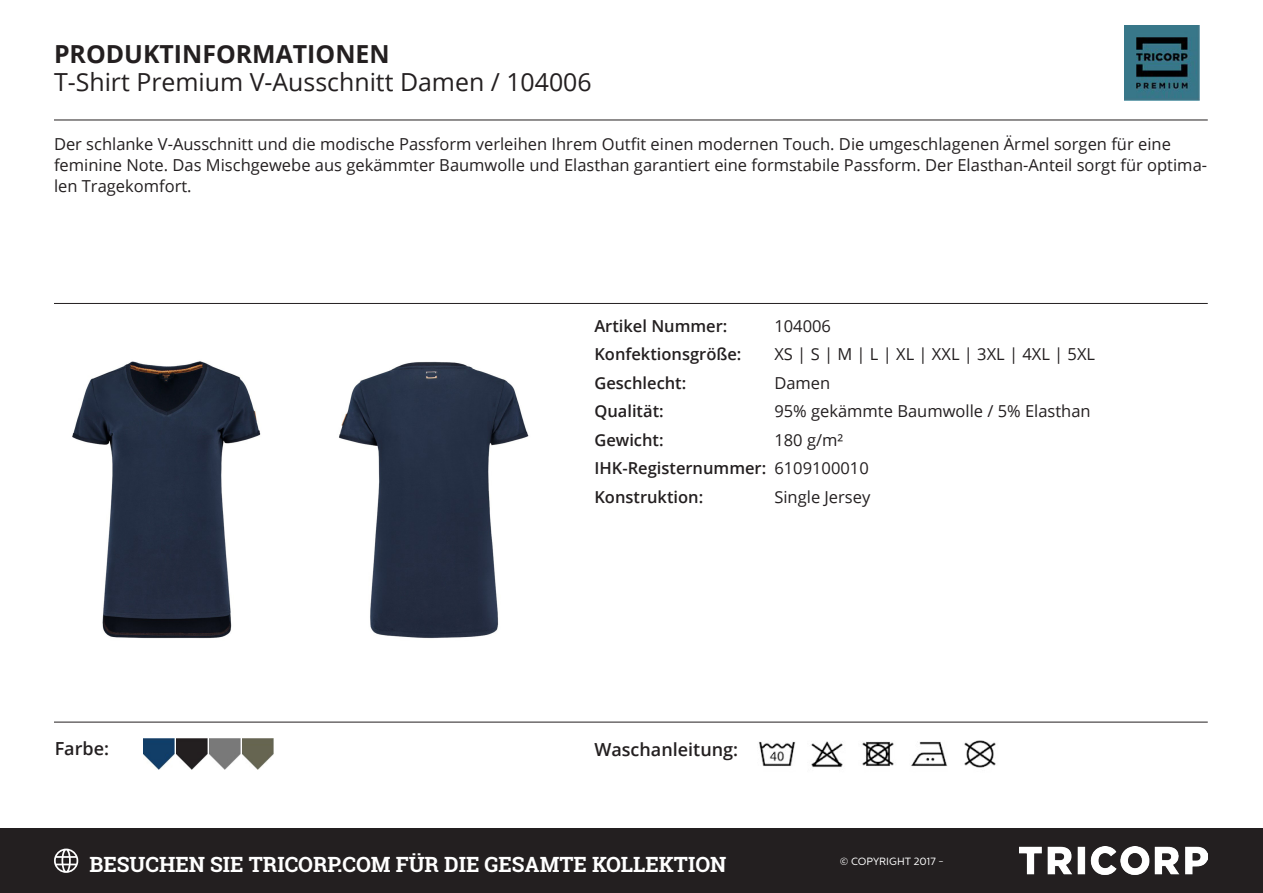
<style>
.page{position:relative;width:1263px;height:893px;background:#fff}
.page>*{position:absolute;margin:0;border:0;box-sizing:border-box;transform-origin:0 0}
.t1{font:24.9px "Open Sans";color:#231f20}
.t2{font:700 24.9px "Open Sans";color:#231f20}
.t3{font:700 21px "Roboto Slab";color:#fff}
.t4{font:600 18px "Open Sans";color:#231f20}
.Kenmerken{font:16.5px/21px "Open Sans";color:#231f20}
.Kenmerk{font:600 16.5px "Open Sans";color:#231f20}
.Kenmerk-2{font:16.5px "Open Sans";color:#231f20}
.t5{font:10.5px "Centrale Sans";color:#fff}
.s1{font-weight:400}
</style>
<div class="page">
<img style="left:1124px;top:26px;width:75px;height:74px">
<img style="left:72px;top:361px;width:189px;height:278px">
<img style="left:339px;top:361px;width:190px;height:278px">
<img style="left:862px;top:741px;width:32px;height:25px">
<img style="left:758px;top:741px;width:38px;height:25px">
<img style="left:811px;top:741px;width:32px;height:27px">
<img style="left:964px;top:740px;width:32px;height:28px">
<img style="left:911px;top:741px;width:37px;height:25px">
<img style="left:143px;top:738px;width:31px;height:31px">
<img style="left:176px;top:738px;width:31px;height:31px">
<img style="left:209px;top:738px;width:31px;height:31px">
<img style="left:242px;top:738px;width:31px;height:31px">
<hr style="left:54px;top:120px;width:1154px;height:1px;background:#231f20">
<hr style="left:54px;top:303px;width:1154px;height:1px;background:#231f20">
<hr style="left:54px;top:722px;width:1154px;height:1px;background:#231f20">
<div style="left:0;top:828px;width:1263px;height:65px;background:#231f20"></div>
<svg style="left:54px;top:849px;width:24px;height:24px"></svg>
<img style="left:1020px;top:847px;width:188px;height:28px">
<p class="t2" style="left:54px;top:36px;width:337px">PRODUKTINFORMATIONEN</p>
<p class="t1" style="left:54px;top:65px;width:539px">T-Shirt Premium V-Ausschnitt Damen / 104006</p>
<p class="Kenmerken" style="left:54px;top:133px;width:1154px">Der schlanke V-Ausschnitt und die modische Passform verleihen Ihrem Outfit einen modernen Touch. Die umgeschlagenen Ärmel sorgen für eine feminine Note. Das Mischgewebe aus gekämmter Baumwolle und Elasthan garantiert eine formstabile Passform. Der Elasthan-Anteil sorgt für optima&shy;len Tragekomfort.</p>
<p class="t4" style="left:55px;top:736px;width:56px">Farbe:</p>
<p class="Kenmerk" style="left:594px;top:314px;width:135px">Artikel Nummer:</p>
<p class="Kenmerk-2" style="left:774px;top:314px;width:58px">104006</p>
<p class="Kenmerk" style="left:594px;top:343px;width:149px">Konfektionsgröße:</p>
<p class="Kenmerk-2" style="left:774px;top:343px;width:322px">XS | S | M | L | XL | XXL | 3XL | 4XL | 5XL</p>
<p class="Kenmerk" style="left:594px;top:371px;width:93px">Geschlecht:</p>
<p class="Kenmerk-2" style="left:774px;top:371px;width:57px">Damen</p>
<p class="Kenmerk" style="left:594px;top:400px;width:71px">Qualität:</p>
<p class="Kenmerk-2" style="left:774px;top:400px;width:318px">95% gekämmte Baumwolle / 5% Elasthan</p>
<p class="Kenmerk" style="left:594px;top:428px;width:71px">Gewicht:</p>
<p class="Kenmerk-2" style="left:774px;top:428px;width:70px">180 g/m²</p>
<p class="Kenmerk" style="left:594px;top:457px;width:276px">IHK-Registernummer: <span class="s1">6109100010</span></p>
<p class="Kenmerk" style="left:594px;top:485px;width:110px">Konstruktion:</p>
<p class="Kenmerk-2" style="left:774px;top:485px;width:97px">Single Jersey</p>
<p class="t4" style="left:594px;top:737px;width:145px">Waschanleitung:</p>
<p class="t3" style="left:90px;top:850px;width:638px">BESUCHEN SIE TRICORP.COM FÜR DIE GESAMTE KOLLEKTION</p>
<p class="t5" style="left:840px;top:855px;width:106px">© COPYRIGHT 2017 -</p>
</div>
